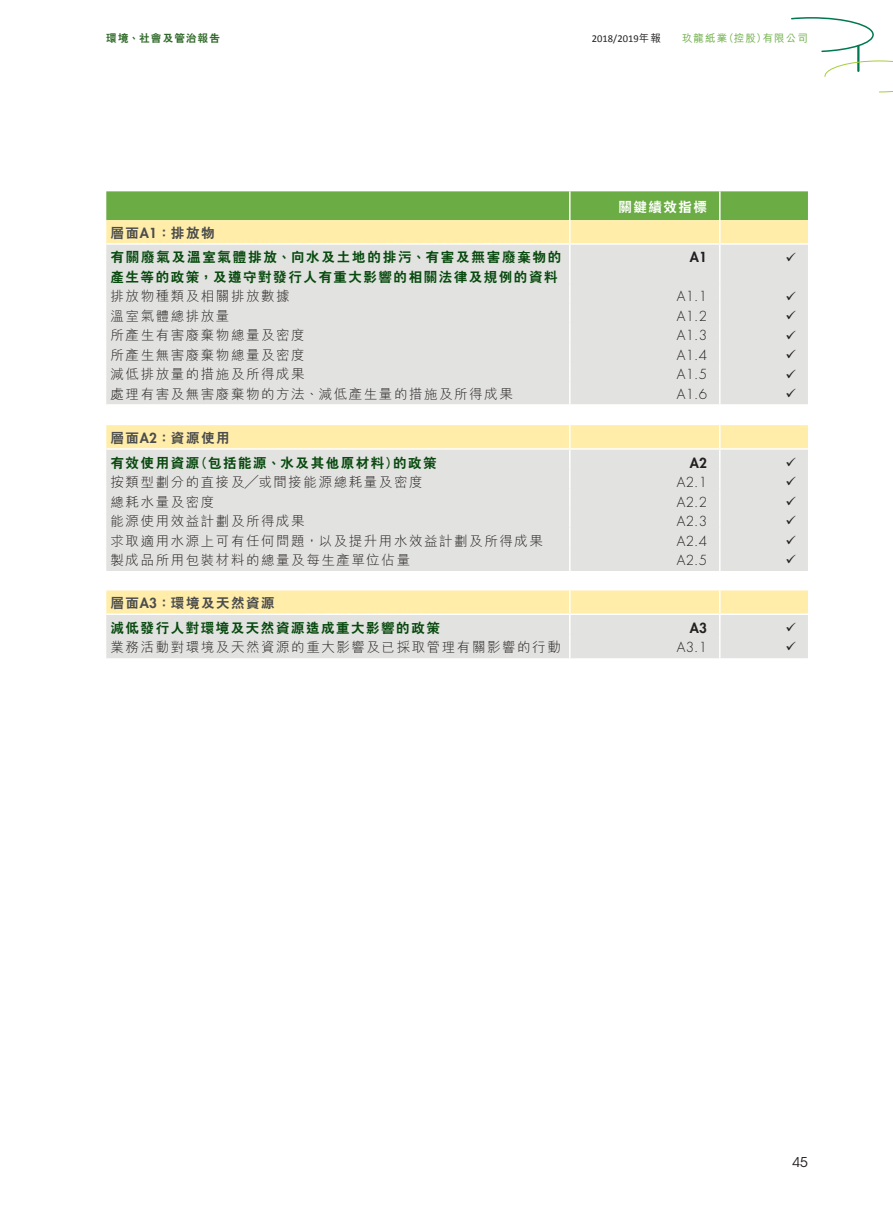
<style>
.page{position:relative;width:893px;height:1212px;background:#fff}
.page>*{position:absolute;margin:0;border:0;box-sizing:border-box;transform-origin:0 0}
._11_P0{font:300 13.5px "M Hei HK";letter-spacing:.115em;color:#231f20}
._11_P0-2{font:800 13.5px/19.5px "C Hei 2 HK";letter-spacing:.115em;color:#07490e}
._11_P0-3{font:300 13.5px "Futura Std";letter-spacing:.015em;color:#231f20}
._11_P0-4{font:800 13.5px "C Hei 2 HK";letter-spacing:.115em;color:#4b4c4d}
._11_P0-5{font:800 13.5px "C Hei 2 HK";letter-spacing:.115em;color:#fff}
._11_P0-6{font:800 13.5px "Futura Std";color:#231f20}
.t1{font:13.5px "ITC Avant Garde Std";color:#231f20}
.t2{font:500 10.5px "M Hei HK";letter-spacing:.105em;color:#6bac44}
.t3{font:10.5px "Calibri";color:#231f20}
.t4{font:800 10.5px "C Hei 2 HK";letter-spacing:.115em;color:#2e6827}
.s1{font-family:"M Hei HK";font-weight:500}
.s2{font-family:"Futura Std"}
</style>
<div class="page">
<svg style="left:791px;top:17px;width:83px;height:36px"></svg>
<hr style="left:857px;top:46px;width:2px;height:25px;background:#00784f">
<svg style="left:824px;top:60px;width:69px;height:33px"></svg>
<div style="left:106px;top:191px;width:702px;height:29px;background:#6bac44"></div>
<div style="left:106px;top:220px;width:702px;height:23px;background:#ffeda9"></div>
<svg style="left:106px;top:245px;width:702px;height:413px;fill:#e2e2e0"></svg>
<hr style="left:569px;top:191px;width:2px;height:29px;background:#fff">
<hr style="left:719px;top:191px;width:2px;height:29px;background:#fff">
<hr style="left:569px;top:220px;width:2px;height:23px;background:#fff">
<hr style="left:719px;top:220px;width:2px;height:23px;background:#fff">
<svg style="left:569px;top:284px;width:2px;height:19px"></svg>
<svg style="left:719px;top:284px;width:2px;height:19px"></svg>
<hr style="left:569px;top:303px;width:2px;height:20px;background:#fff">
<hr style="left:719px;top:303px;width:2px;height:20px;background:#fff">
<svg style="left:569px;top:323px;width:2px;height:19px"></svg>
<svg style="left:719px;top:323px;width:2px;height:19px"></svg>
<hr style="left:569px;top:342px;width:2px;height:20px;background:#fff">
<hr style="left:719px;top:342px;width:2px;height:20px;background:#fff">
<svg style="left:569px;top:362px;width:2px;height:19px"></svg>
<svg style="left:719px;top:362px;width:2px;height:19px"></svg>
<hr style="left:569px;top:381px;width:2px;height:23px;background:#fff">
<hr style="left:719px;top:381px;width:2px;height:23px;background:#fff">
<hr style="left:106px;top:404px;width:464px;height:2px;background:#fff">
<hr style="left:570px;top:404px;width:150px;height:2px;background:#fff">
<hr style="left:720px;top:404px;width:88px;height:2px;background:#fff">
<hr style="left:569px;top:590px;width:2px;height:23px;background:#fff">
<hr style="left:719px;top:590px;width:2px;height:23px;background:#fff">
<hr style="left:569px;top:425px;width:2px;height:23px;background:#fff">
<hr style="left:719px;top:425px;width:2px;height:23px;background:#fff">
<hr style="left:569px;top:245px;width:2px;height:39px;background:#fff">
<hr style="left:719px;top:245px;width:2px;height:39px;background:#fff">
<svg style="left:569px;top:489px;width:2px;height:19px"></svg>
<svg style="left:719px;top:489px;width:2px;height:19px"></svg>
<hr style="left:569px;top:508px;width:2px;height:20px;background:#fff">
<hr style="left:719px;top:508px;width:2px;height:20px;background:#fff">
<svg style="left:569px;top:528px;width:2px;height:19px"></svg>
<svg style="left:719px;top:528px;width:2px;height:19px"></svg>
<hr style="left:569px;top:547px;width:2px;height:24px;background:#fff">
<hr style="left:719px;top:547px;width:2px;height:24px;background:#fff">
<hr style="left:106px;top:448px;width:464px;height:2px;background:#fff">
<hr style="left:570px;top:448px;width:150px;height:2px;background:#fff">
<hr style="left:720px;top:448px;width:88px;height:2px;background:#fff">
<svg style="left:569px;top:450px;width:2px;height:19px"></svg>
<svg style="left:719px;top:450px;width:2px;height:19px"></svg>
<hr style="left:569px;top:469px;width:2px;height:20px;background:#fff">
<hr style="left:719px;top:469px;width:2px;height:20px;background:#fff">
<hr style="left:106px;top:613px;width:464px;height:2px;background:#fff">
<hr style="left:570px;top:613px;width:150px;height:2px;background:#fff">
<hr style="left:720px;top:613px;width:88px;height:2px;background:#fff">
<svg style="left:569px;top:615px;width:2px;height:19px"></svg>
<svg style="left:719px;top:615px;width:2px;height:19px"></svg>
<hr style="left:569px;top:634px;width:2px;height:24px;background:#fff">
<hr style="left:719px;top:634px;width:2px;height:24px;background:#fff">
<svg style="left:786px;top:252px;width:9px;height:9px"></svg>
<svg style="left:786px;top:291px;width:9px;height:9px"></svg>
<svg style="left:786px;top:310px;width:9px;height:9px"></svg>
<svg style="left:786px;top:330px;width:9px;height:9px"></svg>
<svg style="left:786px;top:349px;width:9px;height:9px"></svg>
<svg style="left:786px;top:369px;width:9px;height:9px"></svg>
<svg style="left:786px;top:388px;width:9px;height:9px"></svg>
<svg style="left:786px;top:457px;width:9px;height:9px"></svg>
<svg style="left:786px;top:476px;width:9px;height:9px"></svg>
<svg style="left:786px;top:496px;width:9px;height:9px"></svg>
<svg style="left:786px;top:515px;width:9px;height:9px"></svg>
<svg style="left:786px;top:535px;width:9px;height:9px"></svg>
<svg style="left:786px;top:554px;width:9px;height:9px"></svg>
<svg style="left:786px;top:622px;width:9px;height:9px"></svg>
<svg style="left:786px;top:642px;width:9px;height:9px"></svg>
<p class="t4" style="left:106px;top:31px;width:115px">環境、社會及管治報告</p>
<p class="t3" style="left:592px;top:32px;width:70px">2018/2019<span class="s1">年報</span></p>
<p class="t2" style="left:682px;top:30px;width:127px">玖龍紙業（控股）有限公司</p>
<p class="_11_P0-5" style="left:618px;top:198px;width:90px">關鍵績效指標</p>
<p class="_11_P0-4" style="left:111px;top:224px;width:106px">層面<span class="s2">A1</span>：排放物</p>
<p class="_11_P0-2" style="left:111px;top:248px;width:452px">有關廢氣及溫室氣體排放、向水及土地的排污、有害及無害廢棄物的產生等的政策，及遵守對發行人有重大影響的相關法律及規例的資料</p>
<p class="_11_P0-6" style="left:690px;top:249px;width:19px">A1</p>
<p class="_11_P0" style="left:111px;top:287px;width:181px">排放物種類及相關排放數據</p>
<p class="_11_P0-3" style="left:677px;top:288px;width:32px">A1.1</p>
<p class="_11_P0" style="left:111px;top:306px;width:120px">溫室氣體總排放量</p>
<p class="_11_P0-3" style="left:677px;top:308px;width:32px">A1.2</p>
<p class="_11_P0" style="left:111px;top:326px;width:196px">所產生有害廢棄物總量及密度</p>
<p class="_11_P0-3" style="left:677px;top:327px;width:32px">A1.3</p>
<p class="_11_P0" style="left:111px;top:345px;width:196px">所產生無害廢棄物總量及密度</p>
<p class="_11_P0-3" style="left:677px;top:347px;width:32px">A1.4</p>
<p class="_11_P0" style="left:111px;top:365px;width:196px">減低排放量的措施及所得成果</p>
<p class="_11_P0-3" style="left:677px;top:366px;width:32px">A1.5</p>
<p class="_11_P0" style="left:111px;top:384px;width:404px">處理有害及無害廢棄物的方法、減低產生量的措施及所得成果</p>
<p class="_11_P0-3" style="left:677px;top:386px;width:32px">A1.6</p>
<p class="_11_P0-4" style="left:111px;top:429px;width:121px">層面<span class="s2">A2</span>：資源使用</p>
<p class="_11_P0-2" style="left:111px;top:453px;width:328px">有效使用資源（包括能源、水及其他原材料）的政策</p>
<p class="_11_P0-6" style="left:690px;top:454px;width:19px">A2</p>
<p class="_11_P0" style="left:111px;top:473px;width:313px">按類型劃分的直接及╱或間接能源總耗量及密度</p>
<p class="_11_P0-3" style="left:677px;top:474px;width:32px">A2.1</p>
<p class="_11_P0" style="left:111px;top:492px;width:105px">總耗水量及密度</p>
<p class="_11_P0-3" style="left:677px;top:493px;width:32px">A2.2</p>
<p class="_11_P0" style="left:111px;top:512px;width:196px">能源使用效益計劃及所得成果</p>
<p class="_11_P0-3" style="left:677px;top:513px;width:32px">A2.3</p>
<p class="_11_P0" style="left:111px;top:531px;width:434px">求取適用水源上可有任何問題，以及提升用水效益計劃及所得成果</p>
<p class="_11_P0-3" style="left:677px;top:532px;width:32px">A2.4</p>
<p class="_11_P0" style="left:111px;top:551px;width:301px">製成品所用包裝材料的總量及每生產單位佔量</p>
<p class="_11_P0-3" style="left:677px;top:552px;width:32px">A2.5</p>
<p class="_11_P0-4" style="left:111px;top:594px;width:166px">層面<span class="s2">A3</span>：環境及天然資源</p>
<p class="_11_P0-2" style="left:111px;top:618px;width:331px">減低發行人對環境及天然資源造成重大影響的政策</p>
<p class="_11_P0-6" style="left:690px;top:619px;width:19px">A3</p>
<p class="_11_P0" style="left:111px;top:638px;width:452px">業務活動對環境及天然資源的重大影響及已採取管理有關影響的行動</p>
<p class="_11_P0-3" style="left:677px;top:639px;width:32px">A3.1</p>
<p class="t1" style="left:792px;top:1154px;width:17px">45</p>
</div>
